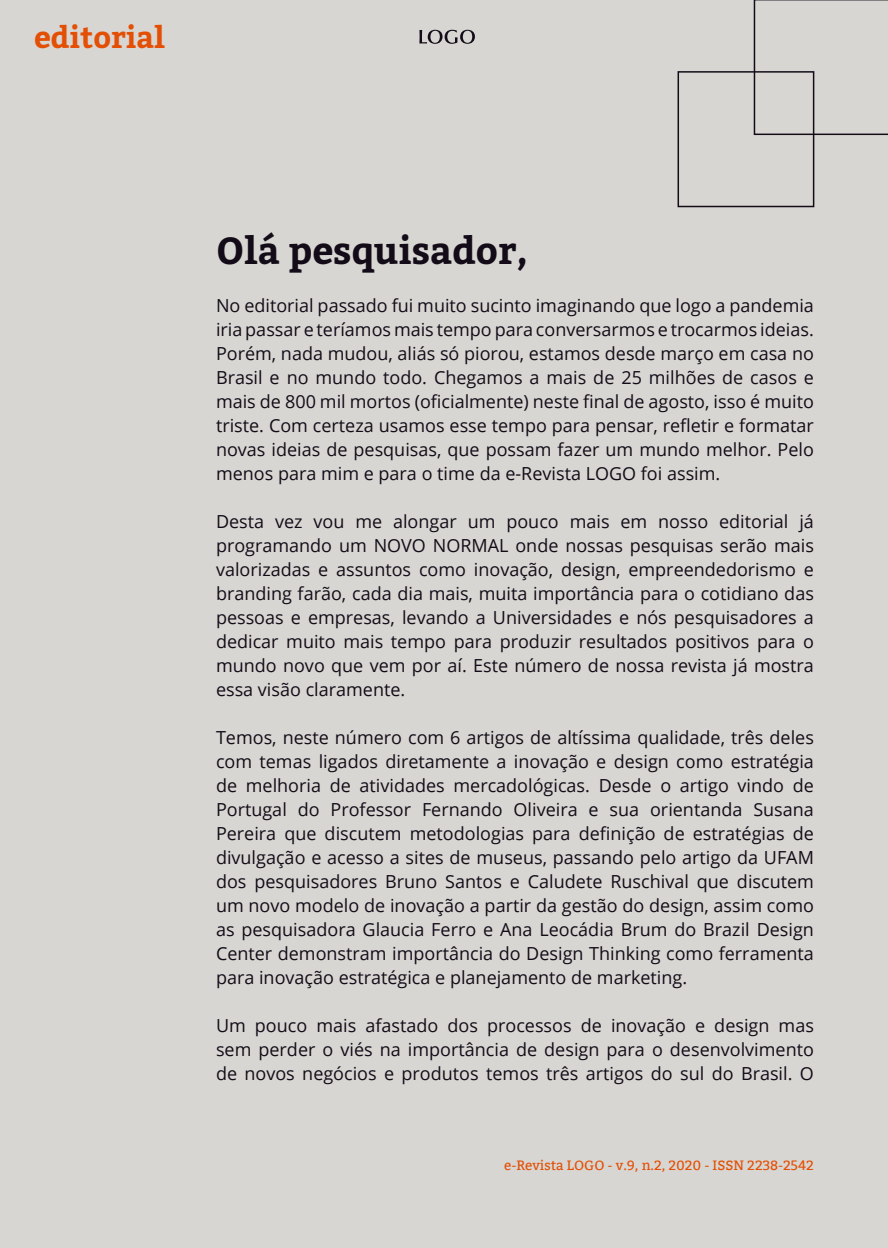
<style>
.page{position:relative;width:888px;height:1248px;background:#d8d6d2}
.page>*{position:absolute;margin:0;border:0;box-sizing:border-box;transform-origin:0 0}
.t1{font:700 37.5px "Bitter";color:#130c18}
.t2{font:700 30px "Bitter";color:#e34f05}
.t3{font:18px/24px "Open Sans";color:#130c18;text-align:justify}
.t4{font:13.5px "Bitter";color:#e34f05}
</style>
<div class="page">
<svg style="left:419px;top:30px;width:56px;height:14px"></svg>
<svg style="left:754px;top:0;width:134px;height:135px"></svg>
<div style="left:677px;top:71px;width:137px;height:136px;border:2px solid #130c18"></div>
<h2 class="t2" style="left:34px;top:22px;width:133px">editorial</h2>
<h1 class="t1" style="left:216px;top:232px;width:313px">Olá pesquisador,</h1>
<p class="t3" style="left:216px;top:295px;width:599px">No editorial passado fui muito sucinto imaginando que logo a pandemia iria passar e teríamos mais tempo para conversarmos e trocarmos ideias.<br>Porém, nada mudou, aliás só piorou, estamos desde março em casa no Brasil e no mundo todo. Chegamos a mais de 25 milhões de casos e mais de 800 mil mortos (oficialmente) neste final de agosto, isso é muito triste. Com certeza usamos esse tempo para pensar, refletir e formatar novas ideias de pesquisas, que possam fazer um mundo melhor. Pelo menos para mim e para o time da e-Revista LOGO foi assim.</p>
<p class="t3" style="left:216px;top:509px;width:599px">Desta vez vou me alongar um pouco mais em nosso editorial já programando um NOVO NORMAL onde nossas pesquisas serão mais valorizadas e assuntos como inovação, design, empreendedorismo e branding farão, cada dia mais, muita importância para o cotidiano das pessoas e empresas, levando a Universidades e nós pesquisadores a dedicar muito mais tempo para produzir resultados positivos para o mundo novo que vem por aí. Este número de nossa revista já mostra essa visão claramente.</p>
<p class="t3" style="left:216px;top:725px;width:599px">Temos, neste número com 6 artigos de altíssima qualidade, três deles com temas ligados diretamente a inovação e design como estratégia de melhoria de atividades mercadológicas. Desde o artigo vindo de Portugal do Professor Fernando Oliveira e sua orientanda Susana Pereira que discutem metodologias para definição de estratégias de divulgação e acesso a sites de museus, passando pelo artigo da UFAM dos pesquisadores Bruno Santos e Caludete Ruschival que discutem um novo modelo de inovação a partir da gestão do design, assim como as pesquisadora Glaucia Ferro e Ana Leocádia Brum do Brazil Design Center demonstram importância do Design Thinking como ferramenta para inovação estratégica e planejamento de marketing.</p>
<p class="t3" style="left:216px;top:1013px;width:599px">Um pouco mais afastado dos processos de inovação e design mas sem perder o viés na importância de design para o desenvolvimento de novos negócios e produtos temos três artigos do sul do Brasil. O</p>
<p class="t4" style="left:504px;top:1159px;width:311px">e-Revista LOGO - v.9, n.2, 2020 - ISSN 2238-2542</p>
</div>
